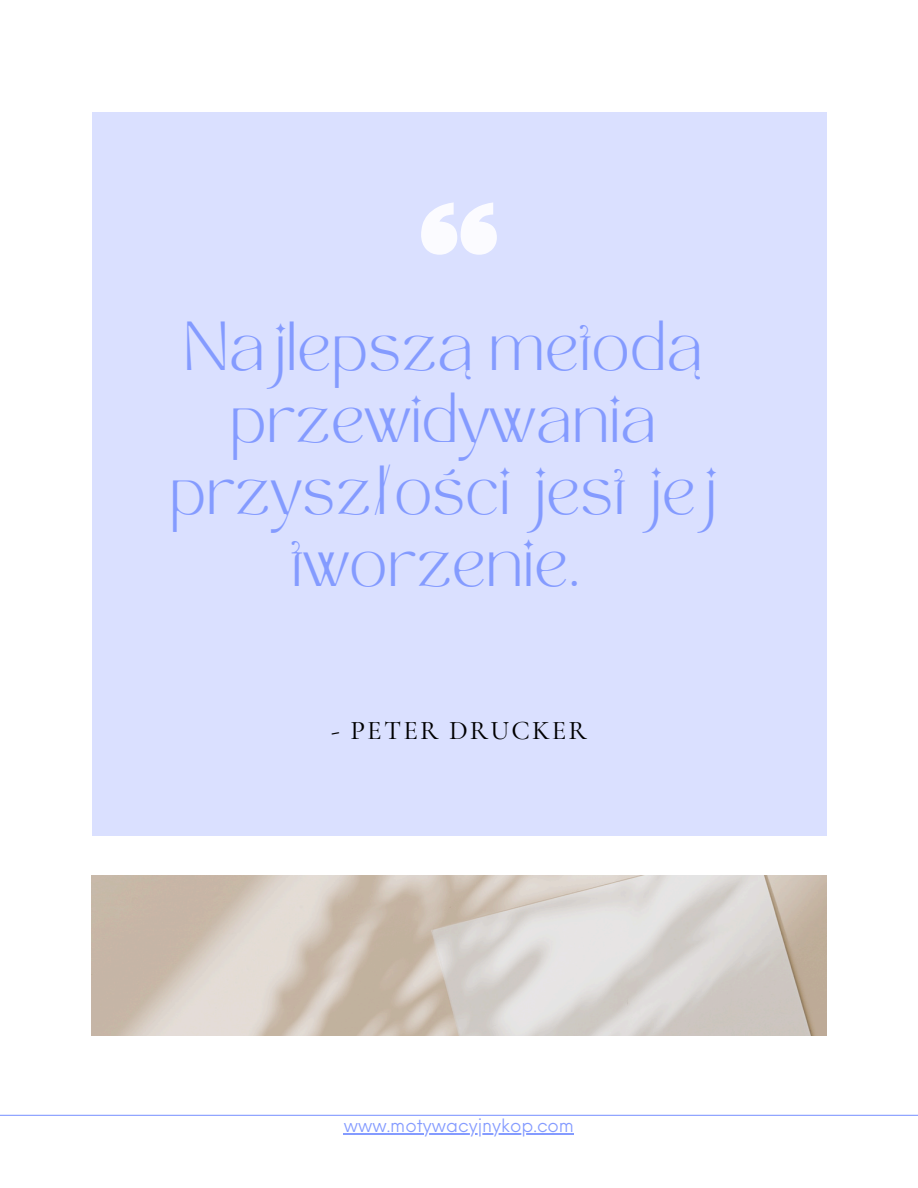
<style>
.page{position:relative;width:918px;height:1188px;background:#fff}
.page>*{position:absolute;margin:0;border:0;box-sizing:border-box;transform-origin:0 0}
.t1{font:48.45px/72px "TAN MONCHERI Regular";letter-spacing:.01em;color:#849bff;text-align:center}
.t2{font:500 27px "Cormorant Garamond";letter-spacing:.08em;color:#000}
.t3{font:18px "Neue Einstellung";color:#849bff}
</style>
<div class="page">
<div style="left:92px;top:112px;width:734px;height:723px;background:#dae0ff"></div>
<svg style="left:421px;top:202px;width:75px;height:53px"></svg>
<img style="left:92px;top:876px;width:734px;height:159px">
<hr style="left:0;top:1115px;width:918px;height:1px;background:#849bff">
<hr style="left:344px;top:1133px;width:230px;height:1px;background:#849bff">
<p class="t1" style="left:169px;top:319px;width:549px">Najlepszą metodą przewidywania przyszłości jest jej tworzenie.</p>
<h1 class="t2" style="left:331px;top:714px;width:257px">- PETER DRUCKER</h1>
<h2 class="t3" style="left:344px;top:1109px;width:232px">www.motywacyjnykop.com</h2>
</div>
